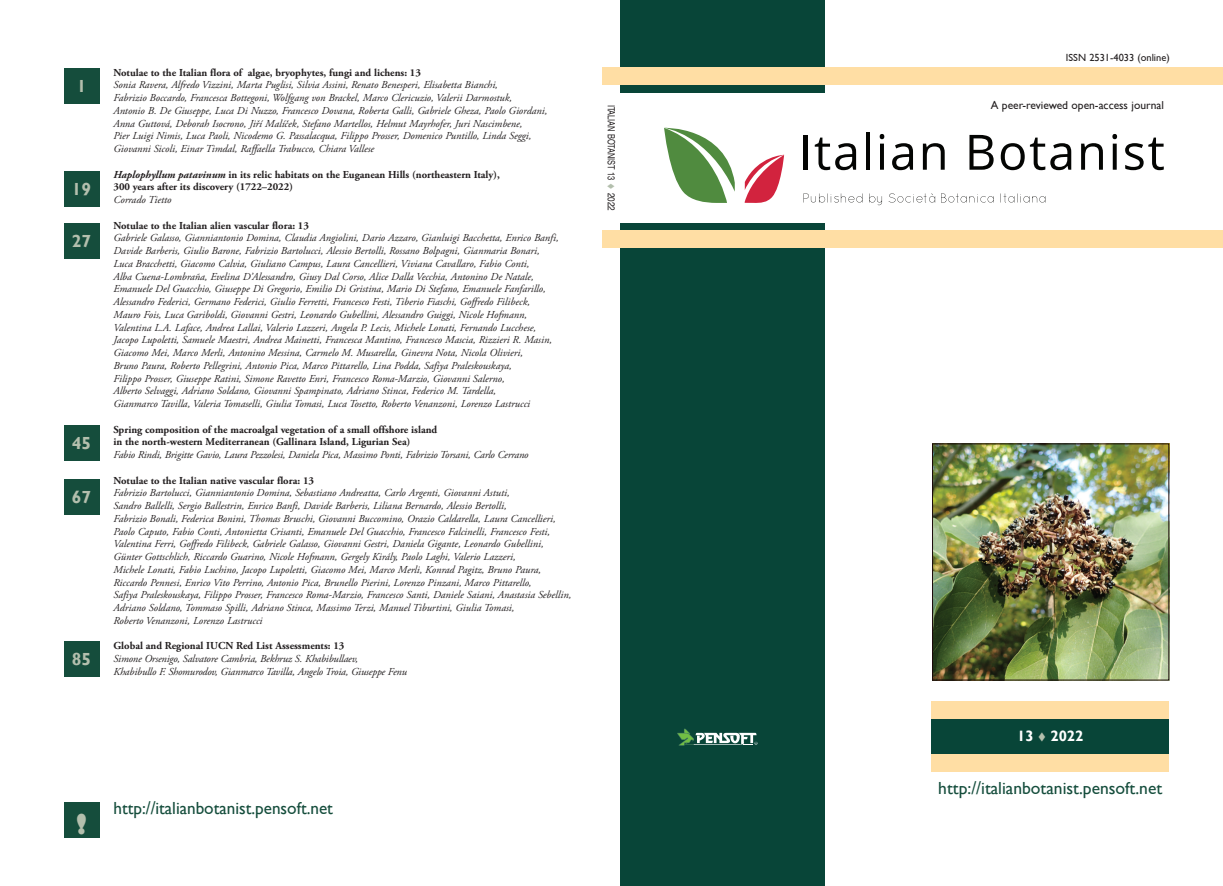
<style>
.page{position:relative;width:1223px;height:886px;background:#fff}
.page>*{position:absolute;margin:0;border:0;box-sizing:border-box;transform-origin:0 0}
.t1{font:800 27.12px "Gill Sans";color:#b3bfad}
.t2{font:17.5px "Gill Sans";color:#154d3c}
.t3{font:700 17.5px "Gill Sans";color:#b3bfad}
.t4{font:700 15px "Gill Sans";color:#fff}
.t5{font:11.5px "Gill Sans";color:#231f20}
.t6{font:italic 10.62px/12.8px "Adobe Garamond Pro";color:#231f20}
.t7{font:700 10.62px/12.8px "Adobe Garamond Pro";color:#231f20}
.t8{font:10.38px "Gill Sans";color:#231f20}
.t9{font:10px "SP Herald Narrow";color:#231f20;scale:.9 1}
.s1{font-style:italic}
.s2{color:#b3bfad}
</style>
<div class="page">
<div style="left:620px;top:223px;width:204px;height:663px;background:#084538"></div>
<div style="left:620px;top:0;width:204px;height:92px;background:#084538"></div>
<svg style="left:677px;top:729px;width:80px;height:17px"></svg>
<div style="left:602px;top:230px;width:620px;height:18px;background:#ffdea4"></div>
<div style="left:931px;top:718px;width:237px;height:36px;background:#084538"></div>
<div style="left:931px;top:701px;width:237px;height:17px;background:#ffdea4"></div>
<div style="left:931px;top:754px;width:237px;height:17px;background:#ffdea4"></div>
<img style="left:934px;top:445px;width:232px;height:233px">
<div style="left:932px;top:443px;width:236px;height:237px;border:1px solid #1b090a"></div>
<div style="left:602px;top:67px;width:620px;height:18px;background:#ffdea4"></div>
<hr style="left:803px;top:135px;width:4px;height:35px;background:#040503">
<svg style="left:814px;top:138px;width:41px;height:32px"></svg>
<svg style="left:866px;top:133px;width:3px;height:37px"></svg>
<svg style="left:879px;top:134px;width:5px;height:36px"></svg>
<svg style="left:892px;top:143px;width:20px;height:27px"></svg>
<svg style="left:922px;top:143px;width:22px;height:27px"></svg>
<svg style="left:969px;top:135px;width:24px;height:35px"></svg>
<svg style="left:1000px;top:138px;width:70px;height:32px"></svg>
<svg style="left:1081px;top:143px;width:21px;height:27px"></svg>
<svg style="left:1112px;top:134px;width:4px;height:36px"></svg>
<svg style="left:1125px;top:138px;width:38px;height:32px"></svg>
<svg style="left:803px;top:193px;width:59px;height:10px"></svg>
<svg style="left:869px;top:193px;width:12px;height:12px"></svg>
<svg style="left:888px;top:193px;width:46px;height:10px"></svg>
<svg style="left:941px;top:193px;width:52px;height:10px"></svg>
<svg style="left:1000px;top:193px;width:45px;height:10px"></svg>
<svg style="left:744px;top:155px;width:40px;height:48px"></svg>
<svg style="left:664px;top:127px;width:70px;height:76px"></svg>
<div style="left:64px;top:68px;width:35px;height:35px;background:#154d3c"></div>
<div style="left:64px;top:171px;width:35px;height:35px;background:#154d3c"></div>
<div style="left:64px;top:223px;width:35px;height:36px;background:#154d3c"></div>
<div style="left:64px;top:425px;width:35px;height:36px;background:#154d3c"></div>
<div style="left:64px;top:480px;width:35px;height:35px;background:#154d3c"></div>
<div style="left:64px;top:802px;width:35px;height:36px;background:#154d3c"></div>
<div style="left:64px;top:641px;width:35px;height:36px;background:#154d3c"></div>
<h2 class="t3" style="left:77px;top:75px;width:11px">1</h2>
<h2 class="t3" style="left:72px;top:178px;width:21px">19</h2>
<h2 class="t3" style="left:72px;top:231px;width:21px">27</h2>
<h2 class="t3" style="left:72px;top:433px;width:21px">45</h2>
<h2 class="t3" style="left:72px;top:487px;width:21px">67</h2>
<h2 class="t3" style="left:72px;top:649px;width:21px">85</h2>
<p class="t7" style="left:113px;top:66px;width:309px">Notulae to the Italian flora of algae, bryophytes, fungi and lichens: 13</p>
<p class="t6" style="left:113px;top:79px;width:435px">Sonia Ravera, Alfredo Vizzini, Marta Puglisi, Silvia Assini, Renato Benesperi, Elisabetta Bianchi,<br>Fabrizio Boccardo, Francesca Bottegoni, Wolfgang von Brackel, Marco Clericuzio, Valerii Darmostuk,<br>Antonio B. De Giuseppe, Luca Di Nuzzo, Francesco Dovana, Roberta Galli, Gabriele Gheza, Paolo Giordani, Anna Guttová, Deborah Isocrono, Jiří Malíček, Stefano Martellos, Helmut Mayrhofer, Juri Nascimbene,<br>Pier Luigi Nimis, Luca Paoli, Nicodemo G. Passalacqua, Filippo Prosser, Domenico Puntillo, Linda Seggi, Giovanni Sicoli, Einar Timdal, Raffaella Trabucco, Chiara Vallese</p>
<p class="t7" style="left:113px;top:168px;width:388px"><span class="s1">Haplophyllum patavinum</span> in its relic habitats on the Euganean Hills (northeastern Italy),<br>300 years after its discovery (1722–2022)</p>
<p class="t6" style="left:113px;top:194px;width:59px">Corrado Tietto</p>
<p class="t7" style="left:113px;top:219px;width:197px">Notulae to the Italian alien vascular flora: 13</p>
<p class="t6" style="left:113px;top:232px;width:446px">Gabriele Galasso, Gianniantonio Domina, Claudia Angiolini, Dario Azzaro, Gianluigi Bacchetta, Enrico Banfi, Davide Barberis, Giulio Barone, Fabrizio Bartolucci, Alessio Bertolli, Rossano Bolpagni, Gianmaria Bonari, Luca Bracchetti, Giacomo Calvia, Giuliano Campus, Laura Cancellieri, Viviana Cavallaro, Fabio Conti,<br>Alba Cuena-Lombraña, Evelina D’Alessandro, Giusy Dal Corso, Alice Dalla Vecchia, Antonino De Natale, Emanuele Del Guacchio, Giuseppe Di Gregorio, Emilio Di Gristina, Mario Di Stefano, Emanuele Fanfarillo, Alessandro Federici, Germano Federici, Giulio Ferretti, Francesco Festi, Tiberio Fiaschi, Goffredo Filibeck, Mauro Fois, Luca Gariboldi, Giovanni Gestri, Leonardo Gubellini, Alessandro Guiggi, Nicole Hofmann, Valentina L.A. Laface, Andrea Lallai, Valerio Lazzeri, Angela P. Lecis, Michele Lonati, Fernando Lucchese, Jacopo Lupoletti, Samuele Maestri, Andrea Mainetti, Francesca Mantino, Francesco Mascia, Rizzieri R. Masin, Giacomo Mei, Marco Merli, Antonino Messina, Carmelo M. Musarella, Ginevra Nota, Nicola Olivieri,<br>Bruno Paura, Roberto Pellegrini, Antonio Pica, Marco Pittarello, Lina Podda, Safiya Praleskouskaya,<br>Filippo Prosser, Giuseppe Ratini, Simone Ravetto Enri, Francesco Roma-Marzio, Giovanni Salerno,<br>Alberto Selvaggi, Adriano Soldano, Giovanni Spampinato, Adriano Stinca, Federico M. Tardella,<br>Gianmarco Tavilla, Valeria Tomaselli, Giulia Tomasi, Luca Tosetto, Roberto Venanzoni, Lorenzo Lastrucci</p>
<p class="t7" style="left:113px;top:423px;width:325px">Spring composition of the macroalgal vegetation of a small offshore island in the north-western Mediterranean (Gallinara Island, Ligurian Sea)</p>
<p class="t6" style="left:113px;top:449px;width:416px">Fabio Rindi, Brigitte Gavio, Laura Pezzolesi, Daniela Pica, Massimo Ponti, Fabrizio Torsani, Carlo Cerrano</p>
<p class="t7" style="left:113px;top:474px;width:202px">Notulae to the Italian native vascular flora: 13</p>
<p class="t6" style="left:113px;top:487px;width:459px">Fabrizio Bartolucci, Gianniantonio Domina, Sebastiano Andreatta, Carlo Argenti, Giovanni Astuti,<br>Sandro Ballelli, Sergio Ballestrin, Enrico Banfi, Davide Barberis, Liliana Bernardo, Alessio Bertolli,<br>Fabrizio Bonali, Federica Bonini, Thomas Bruschi, Giovanni Buccomino, Orazio Caldarella, Laura Cancellieri, Paolo Caputo, Fabio Conti, Antonietta Crisanti, Emanuele Del Guacchio, Francesco Falcinelli, Francesco Festi, Valentina Ferri, Goffredo Filibeck, Gabriele Galasso, Giovanni Gestri, Daniela Gigante, Leonardo Gubellini, Günter Gottschlich, Riccardo Guarino, Nicole Hofmann, Gergely Király, Paolo Laghi, Valerio Lazzeri,<br>Michele Lonati, Fabio Luchino, Jacopo Lupoletti, Giacomo Mei, Marco Merli, Konrad Pagitz, Bruno Paura, Riccardo Pennesi, Enrico Vito Perrino, Antonio Pica, Brunello Pierini, Lorenzo Pinzani, Marco Pittarello,<br>Safiya Praleskouskaya, Filippo Prosser, Francesco Roma-Marzio, Francesco Santi, Daniele Saiani, Anastasia Sebellin, Adriano Soldano, Tommaso Spilli, Adriano Stinca, Massimo Terzi, Manuel Tiburtini, Giulia Tomasi,<br>Roberto Venanzoni, Lorenzo Lastrucci</p>
<p class="t7" style="left:113px;top:640px;width:232px">Global and Regional IUCN Red List Assessments: 13</p>
<p class="t6" style="left:113px;top:653px;width:295px">Simone Orsenigo, Salvatore Cambria, Bekhruz S. Khabibullaev,<br>Khabibullo F. Shomurodov, Gianmarco Tavilla, Angelo Troia, Giuseppe Fenu</p>
<p class="t9" style="left:617px;top:105px;width:119px;rotate:90deg">ITALIAN BOTANIST 13 <span class="s2">▼</span> 2022</p>
<h1 class="t1" style="left:76px;top:806px;width:12px">!</h1>
<h2 class="t2" style="left:113px;top:798px;width:221px">http://italianbotanist.pensoft.net</h2>
<p class="t8" style="left:1065px;top:51px;width:105px">ISSN 2531-4033 (online)</p>
<p class="t5" style="left:990px;top:98px;width:175px">A peer-reviewed open-access journal</p>
<h3 class="t4" style="left:1016px;top:727px;width:68px">13 <span class="s2">▼</span> 2022</h3>
<h2 class="t2" style="left:938px;top:778px;width:225px">http://italianbotanist.pensoft.net</h2>
</div>
